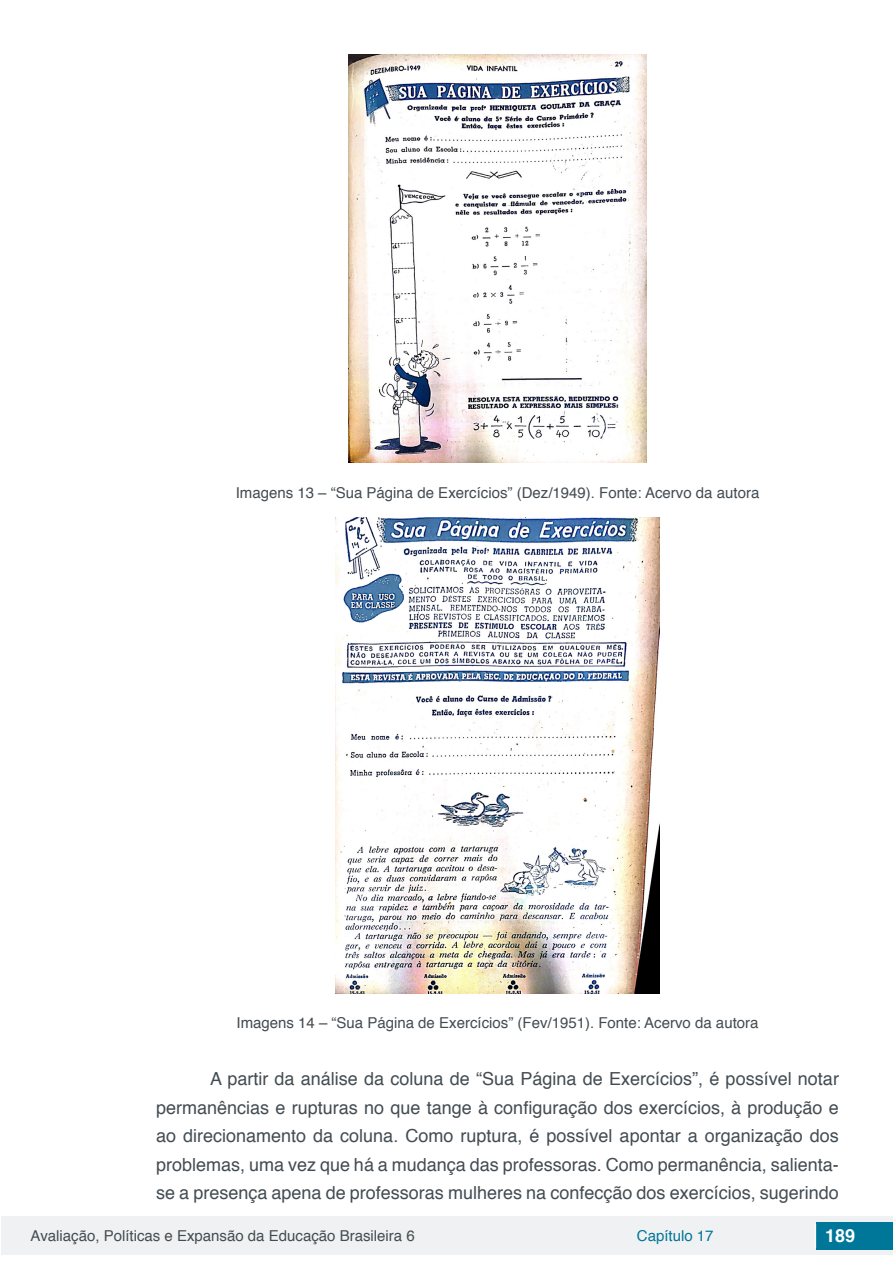
<style>
.page{position:relative;width:893px;height:1263px;background:#fff}
.page>*{position:absolute;margin:0;border:0;box-sizing:border-box;transform-origin:0 0}
.txt{font:18px/28.5px "Helvetica";color:#434c52;text-align:justify}
.t1{font:700 18px "Helvetica";color:#fff}
.info_tab_gra_imag{font:15px "Helvetica";color:#434c52}
.t2{font:15px "Helvetica";color:#007699}
</style>
<div class="page">
<div style="left:1px;top:1216px;width:891px;height:38px;background:#f0f1f2"></div>
<div style="left:816px;top:1222px;width:77px;height:27px;background:#007699"></div>
<svg style="left:815px;top:1224px;width:1px;height:24px"></svg>
<img style="left:348px;top:54px;width:299px;height:409px">
<img style="left:336px;top:518px;width:323px;height:475px">
<p class="info_tab_gra_imag" style="left:236px;top:481px;width:525px">Imagens 13 – “Sua Página de Exercícios” (Dez/1949). Fonte: Acervo da autora</p>
<p class="info_tab_gra_imag" style="left:237px;top:1011px;width:523px">Imagens 14 – “Sua Página de Exercícios” (Fev/1951). Fonte: Acervo da autora</p>
<p class="txt" style="left:156px;top:1065px;width:684px;text-indent:54px">A partir da análise da coluna de “Sua Página de Exercícios”, é possível notar permanências e rupturas no que tange à configuração dos exercícios, à produção e ao direcionamento da coluna. Como ruptura, é possível apontar a organização dos problemas, uma vez que há a mudança das professoras. Como permanência, salienta&shy;se a presença apena de professoras mulheres na confecção dos exercícios, sugerindo</p>
<p class="info_tab_gra_imag" style="left:31px;top:1224px;width:386px">Avaliação, Políticas e Expansão da Educação Brasileira 6</p>
<p class="t2" style="left:637px;top:1224px;width:78px">Capítulo 17</p>
<p class="t1" style="left:825px;top:1221px;width:32px">189</p>
</div>
